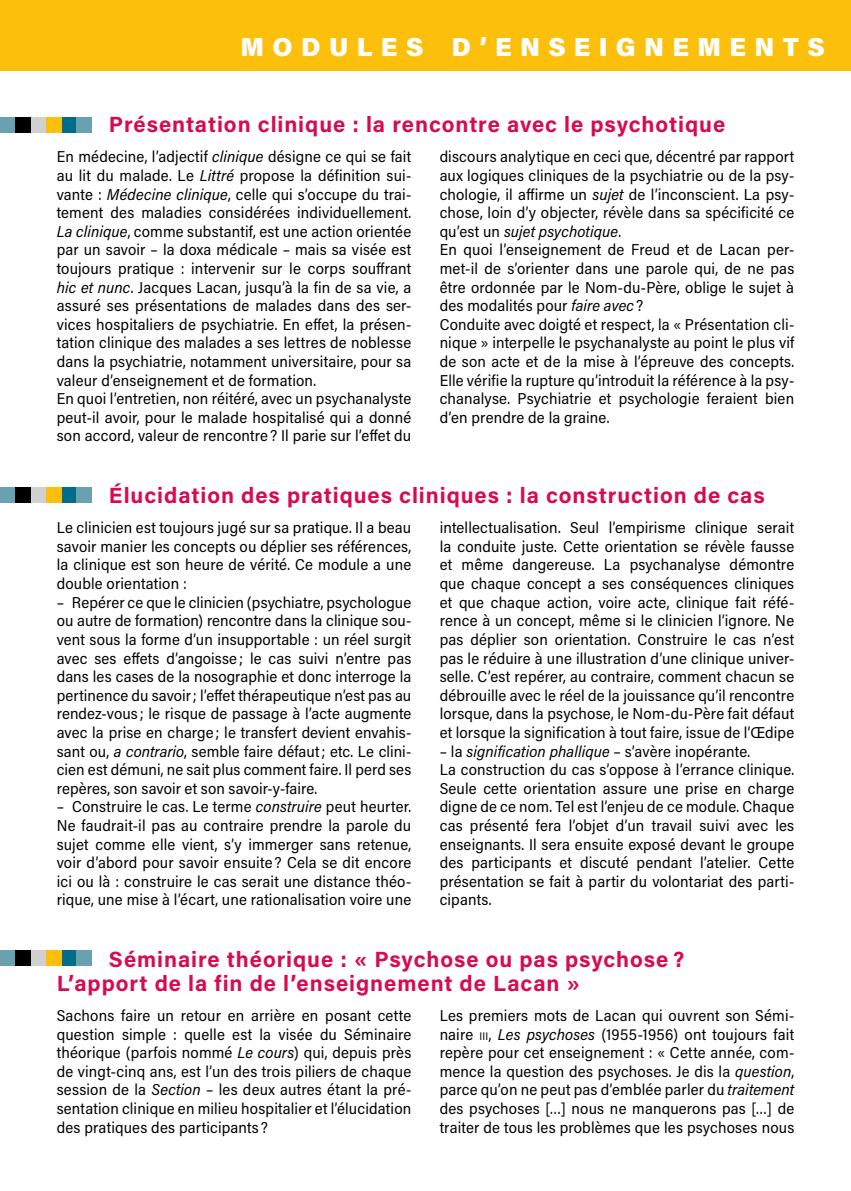
<style>
.page{position:relative;width:851px;height:1191px;background:#fff}
.page>*{position:absolute;margin:0;border:0;box-sizing:border-box;transform-origin:0 0}
.t1{font:900 26px "Acumin Pro";letter-spacing:.32em;color:#fff}
.titre_module{font:700 22px/24px "Acumin Pro";letter-spacing:.04em;color:#d60b52}
.TEXTE_COURANT{font:15.8px/18.6px "Acumin Pro Semi Cond";letter-spacing:.01em;color:#000;text-align:justify}
.s1{font-style:italic}
.s2{font-size:11px}
.s3{font-style:inherit}
</style>
<div class="page">
<div style="left:0;top:117px;width:15px;height:15px;background:#69a1b1"></div>
<div style="left:31px;top:117px;width:15px;height:15px;background:#d0d0d0"></div>
<div style="left:61px;top:117px;width:16px;height:15px;background:#006e89"></div>
<div style="left:15px;top:117px;width:16px;height:15px;background:#000"></div>
<div style="left:46px;top:117px;width:15px;height:15px;background:#fcc00c"></div>
<div style="left:77px;top:117px;width:15px;height:15px;background:#69a1b1"></div>
<div style="left:0;top:950px;width:15px;height:16px;background:#69a1b1"></div>
<div style="left:31px;top:950px;width:15px;height:16px;background:#d0d0d0"></div>
<div style="left:61px;top:950px;width:16px;height:16px;background:#006e89"></div>
<div style="left:15px;top:950px;width:16px;height:16px;background:#000"></div>
<div style="left:46px;top:950px;width:15px;height:16px;background:#fcc00c"></div>
<div style="left:77px;top:950px;width:15px;height:16px;background:#69a1b1"></div>
<div style="left:0;top:487px;width:15px;height:15px;background:#69a1b1"></div>
<div style="left:31px;top:487px;width:15px;height:15px;background:#d0d0d0"></div>
<div style="left:61px;top:487px;width:16px;height:15px;background:#006e89"></div>
<div style="left:15px;top:487px;width:16px;height:15px;background:#000"></div>
<div style="left:46px;top:487px;width:15px;height:15px;background:#fcc00c"></div>
<div style="left:77px;top:487px;width:15px;height:15px;background:#69a1b1"></div>
<hr style="left:850px;top:965px;width:1px;height:226px;background:#fcc00c">
<div style="left:0;top:0;width:850px;height:71px;background:#fcc00c"></div>
<p class="t1" style="left:240px;top:28px;width:586px">MODULES D’ENSEIGNEMENTS</p>
<p class="titre_module" style="left:109px;top:112px;width:617px">Présentation clinique : la rencontre avec le psychotique</p>
<p class="TEXTE_COURANT" style="left:57px;top:147px;width:356px">En médecine, l’adjectif <span class="s1">clinique</span> désigne ce qui se fait au lit du malade. Le <span class="s1">Littré</span> propose la définition sui&shy;vante : <span class="s1">Médecine clinique</span>, celle qui s’occupe du trai&shy;tement des maladies considérées individuellement.<br><span class="s1">La clinique</span>, comme substantif, est une action orientée par un savoir – la doxa médicale – mais sa visée est toujours pratique : intervenir sur le corps souffrant <span class="s1">hic et nunc</span>. Jacques Lacan, jusqu’à la fin de sa vie, a assuré ses présentations de malades dans des ser&shy;vices hospitaliers de psychiatrie. En effet, la présen&shy;tation clinique des malades a ses lettres de noblesse dans la psychiatrie, notamment universitaire, pour sa valeur d’enseignement et de formation.</p>
<p class="TEXTE_COURANT" style="left:57px;top:389px;width:356px">En quoi l’entretien, non réitéré, avec un psychanalyste peut-il avoir, pour le malade hospitalisé qui a donné son accord, valeur de rencontre ? Il parie sur l’effet du</p>
<p class="TEXTE_COURANT" style="left:439px;top:147px;width:356px">discours analytique en ceci que, décentré par rapport aux logiques cliniques de la psychiatrie ou de la psy&shy;chologie, il affirme un <span class="s1">sujet</span> de l’inconscient. La psy&shy;chose, loin d’y objecter, révèle dans sa spécificité ce qu’est un <span class="s1">sujet psychotique</span>.</p>
<p class="TEXTE_COURANT" style="left:439px;top:240px;width:356px">En quoi l’enseignement de Freud et de Lacan per&shy;met-il de s’orienter dans une parole qui, de ne pas être ordonnée par le Nom-du-Père, oblige le sujet à des modalités pour <span class="s1">faire avec</span> ?</p>
<p class="TEXTE_COURANT" style="left:439px;top:314px;width:356px">Conduite avec doigté et respect, la « Présentation cli&shy;nique » interpelle le psychanalyste au point le plus vif de son acte et de la mise à l’épreuve des concepts.<br>Elle vérifie la rupture qu’introduit la référence à la psy&shy;chanalyse. Psychiatrie et psychologie feraient bien d’en prendre de la graine.</p>
<p class="titre_module" style="left:109px;top:482px;width:657px">Élucidation des pratiques cliniques : la construction de cas</p>
<p class="TEXTE_COURANT" style="left:57px;top:518px;width:356px">Le clinicien est toujours jugé sur sa pratique. Il a beau savoir manier les concepts ou déplier ses références, la clinique est son heure de vérité. Ce module a une double orientation :</p>
<p class="TEXTE_COURANT" style="left:57px;top:592px;width:356px">– Repérer ce que le clinicien (psychiatre, psychologue ou autre de formation) rencontre dans la clinique sou&shy;vent sous la forme d’un insupportable : un réel surgit avec ses effets d’angoisse; le cas suivi n’entre pas dans les cases de la nosographie et donc interroge la pertinence du savoir; l’effet thérapeutique n’est pas au rendez-vous ; le risque de passage à l’acte augmente avec la prise en charge; le transfert devient envahis&shy;sant ou, <span class="s1">a contrario</span>, semble faire défaut; etc. Le clini&shy;cien est démuni, ne sait plus comment faire. Il perd ses repères, son savoir et son savoir-y-faire.</p>
<p class="TEXTE_COURANT" style="left:57px;top:797px;width:356px">– Construire le cas. Le terme <span class="s1">construire</span> peut heurter.<br>Ne faudrait-il pas au contraire prendre la parole du sujet comme elle vient, s’y immerger sans retenue, voir d’abord pour savoir ensuite ? Cela se dit encore ici ou là : construire le cas serait une distance théo&shy;rique, une mise à l’écart, une rationalisation voire une</p>
<p class="TEXTE_COURANT" style="left:439px;top:518px;width:356px">intellectualisation. Seul l’empirisme clinique serait la conduite juste. Cette orientation se révèle fausse et même dangereuse. La psychanalyse démontre que chaque concept a ses conséquences cliniques et que chaque action, voire acte, clinique fait réfé&shy;rence à un concept, même si le clinicien l’ignore. Ne pas déplier son orientation. Construire le cas n’est pas le réduire à une illustration d’une clinique univer&shy;selle. C’est repérer, au contraire, comment chacun se débrouille avec le réel de la jouissance qu’il rencontre lorsque, dans la psychose, le Nom-du-Père fait défaut et lorsque la signification à tout faire, issue de l’Œdipe</p>
<p class="TEXTE_COURANT" style="left:439px;top:741px;width:312px">– la <span class="s1">signification phallique</span> – s’avère inopérante.</p>
<p class="TEXTE_COURANT" style="left:439px;top:759px;width:356px">La construction du cas s’oppose à l’errance clinique.<br>Seule cette orientation assure une prise en charge digne de ce nom. Tel est l’enjeu de ce module. Chaque cas présenté fera l’objet d’un travail suivi avec les enseignants. Il sera ensuite exposé devant le groupe des participants et discuté pendant l’atelier. Cette présentation se fait à partir du volontariat des parti&shy;cipants.</p>
<p class="titre_module" style="left:57px;top:946px;width:629px;text-indent:52px">Séminaire théorique : « Psychose ou pas psychose ?<br>L’apport de la fin de l’enseignement de Lacan »</p>
<p class="TEXTE_COURANT" style="left:57px;top:1005px;width:356px">Sachons faire un retour en arrière en posant cette question simple : quelle est la visée du Séminaire théorique (parfois nommé <span class="s1">Le cours</span>) qui, depuis près de vingt-cinq ans, est l’un des trois piliers de chaque session de la <span class="s1">Section</span> – les deux autres étant la pré&shy;sentation clinique en milieu hospitalier et l’élucidation des pratiques des participants ?</p>
<p class="TEXTE_COURANT" style="left:439px;top:1005px;width:356px">Les premiers mots de Lacan qui ouvrent son Sémi&shy;naire <span class="s2">iii</span><span class="s3">,</span> <span class="s1">Les psychoses</span> (1955-1956) ont toujours fait repère pour cet enseignement : « Cette année, com&shy;mence la question des psychoses. Je dis la <span class="s1">question</span>, parce qu’on ne peut pas d’emblée parler du <span class="s1">traitement </span>des psychoses […] nous ne manquerons pas […] de traiter de tous les problèmes que les psychoses nous</p>
</div>
